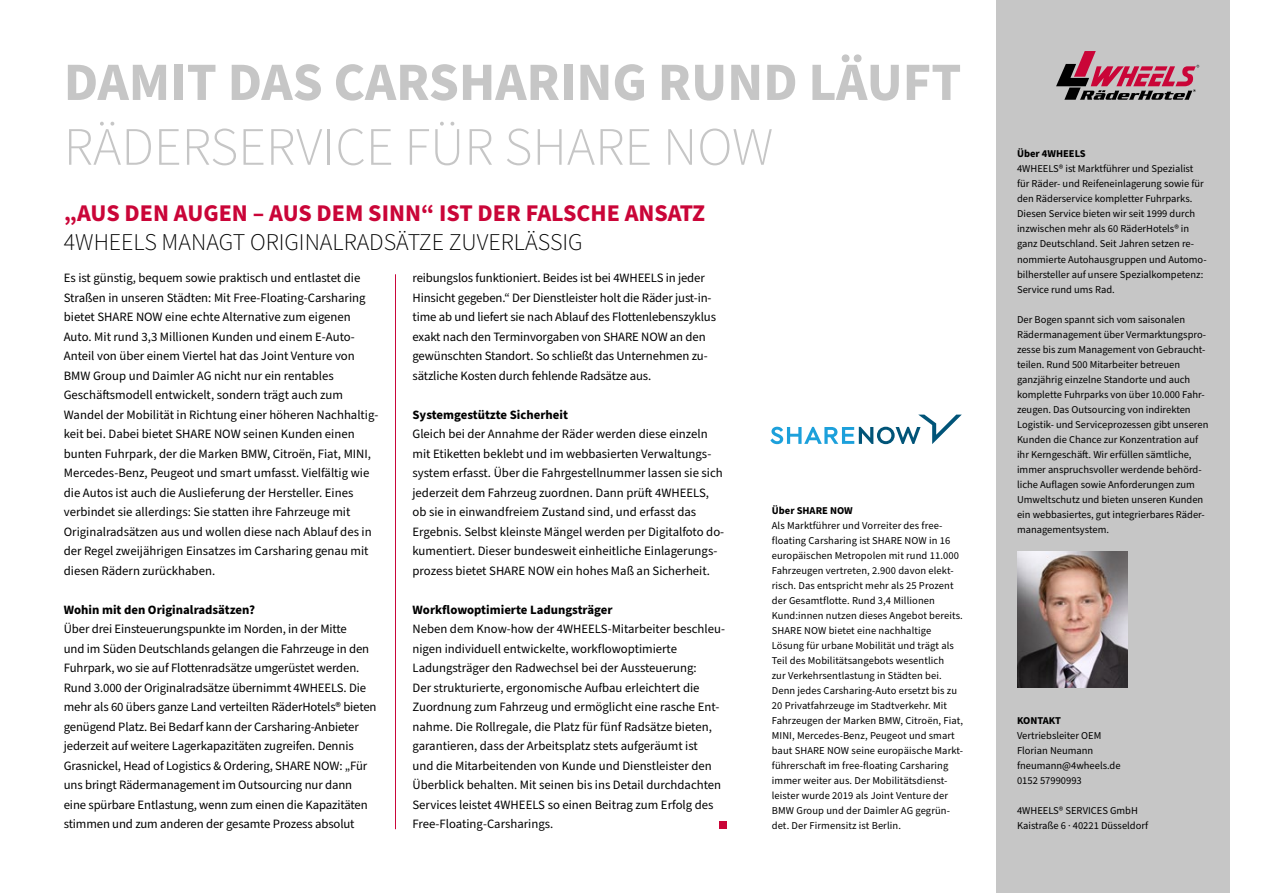
<style>
.page{position:relative;width:1263px;height:893px;background:#fff}
.page>*{position:absolute;margin:0;border:0;box-sizing:border-box;transform-origin:0 0}
.t1{font:700 54px "Source Sans Pro";color:#c6c6c6}
.t2{font:300 54px "Source Sans Pro";color:#c6c6c6}
.t3{font:700 24px "Source Sans Pro";color:#ca0538}
.t4{font:300 24px "Source Sans Pro";color:#000}
.t5{font:12.75px/19.5px "Source Sans Pro";color:#000}
.t6{font:700 12.75px "Source Sans Pro";color:#000}
.t7{font:10.5px/15px "Source Sans Pro";color:#000}
.t8{font:700 10.5px "Source Sans Pro";color:#000}
</style>
<div class="page">
<div style="left:996px;top:0;width:234px;height:893px;background:#c6c6c6"></div>
<div style="left:719px;top:821px;width:8px;height:7px;background:#ca0538"></div>
<hr style="left:395px;top:274px;width:1px;height:555px;background:#ca0538">
<svg style="left:770px;top:415px;width:192px;height:29px"></svg>
<img style="left:1017px;top:551px;width:110px;height:136px">
<svg style="left:1056px;top:51px;width:143px;height:49px"></svg>
<h1 class="t1" style="left:64px;top:45px;width:899px">DAMIT DAS CARSHARING RUND LÄUFT</h1>
<h1 class="t2" style="left:64px;top:111px;width:711px">RÄDERSERVICE FÜR SHARE NOW</h1>
<h2 class="t3" style="left:64px;top:197px;width:643px">„AUS DEN AUGEN – AUS DEM SINN“ IST DER FALSCHE ANSATZ</h2>
<h2 class="t4" style="left:64px;top:226px;width:520px">4WHEELS MANAGT ORIGINALRADSÄTZE ZUVERLÄSSIG</h2>
<p class="t5" style="left:64px;top:269px;width:316px">Es ist günstig, bequem sowie praktisch und entlastet die Straßen in unseren Städten: Mit Free-Floating-Carsharing bietet SHARE NOW eine echte Alternative zum eigenen Auto. Mit rund 3,3 Millionen Kunden und einem E-Auto-Anteil von über einem Viertel hat das Joint Venture von BMW Group und Daimler AG nicht nur ein rentables Geschäftsmodell entwickelt, sondern trägt auch zum Wandel der Mobilität in Richtung einer höheren Nachhaltig&shy;keit bei. Dabei bietet SHARE NOW seinen Kunden einen bunten Fuhrpark, der die Marken BMW, Citroën, Fiat, MINI, Mercedes-Benz, Peugeot und smart umfasst. Vielfältig wie die Autos ist auch die Auslieferung der Hersteller. Eines verbindet sie allerdings: Sie statten ihre Fahrzeuge mit Originalradsätzen aus und wollen diese nach Ablauf des in der Regel zweijährigen Einsatzes im Carsharing genau mit diesen Rädern zurückhaben.</p>
<p class="t6" style="left:64px;top:601px;width:193px">Wohin mit den Originalradsätzen?</p>
<p class="t5" style="left:64px;top:620px;width:314px">Über drei Einsteuerungspunkte im Norden, in der Mitte<br>und im Süden Deutschlands gelangen die Fahrzeuge in den Fuhrpark, wo sie auf Flottenradsätze umgerüstet werden.<br>Rund 3.000 der Originalradsätze übernimmt 4WHEELS. Die mehr als 60 übers ganze Land verteilten RäderHotels® bieten genügend Platz. Bei Bedarf kann der Carsharing-Anbieter jederzeit auf weitere Lagerkapazitäten zugreifen. Dennis Grasnickel, Head of Logistics &amp; Ordering, SHARE NOW: „Für uns bringt Rädermanagement im Outsourcing nur dann eine spürbare Entlastung, wenn zum einen die Kapazitäten stimmen und zum anderen der gesamte Prozess absolut</p>
<p class="t5" style="left:412px;top:269px;width:305px">reibungslos funktioniert. Beides ist bei 4WHEELS in jeder Hinsicht gegeben.“ Der Dienstleister holt die Räder just-in&shy;time ab und liefert sie nach Ablauf des Flottenlebenszyklus exakt nach den Terminvorgaben von SHARE NOW an den gewünschten Standort. So schließt das Unternehmen zu&shy;sätzliche Kosten durch fehlende Radsätze aus.</p>
<p class="t6" style="left:412px;top:406px;width:157px">Systemgestützte Sicherheit</p>
<p class="t5" style="left:412px;top:425px;width:313px">Gleich bei der Annahme der Räder werden diese einzeln mit Etiketten beklebt und im webbasierten Verwaltungs&shy;system erfasst. Über die Fahrgestellnummer lassen sie sich jederzeit dem Fahrzeug zuordnen. Dann prüft 4WHEELS, ob sie in einwandfreiem Zustand sind, und erfasst das Ergebnis. Selbst kleinste Mängel werden per Digitalfoto do&shy;kumentiert. Dieser bundesweit einheitliche Einlagerungs&shy;prozess bietet SHARE NOW ein hohes Maß an Sicherheit.</p>
<p class="t6" style="left:412px;top:601px;width:202px">Workflowoptimierte Ladungsträger</p>
<p class="t5" style="left:412px;top:620px;width:313px">Neben dem Know-how der 4WHEELS-Mitarbeiter beschleu&shy;nigen individuell entwickelte, workflowoptimierte Ladungsträger den Radwechsel bei der Aussteuerung:<br>Der strukturierte, ergonomische Aufbau erleichtert die Zuordnung zum Fahrzeug und ermöglicht eine rasche Ent&shy;nahme. Die Rollregale, die Platz für fünf Radsätze bieten, garantieren, dass der Arbeitsplatz stets aufgeräumt ist<br>und die Mitarbeitenden von Kunde und Dienstleister den Überblick behalten. Mit seinen bis ins Detail durchdachten Services leistet 4WHEELS so einen Beitrag zum Erfolg des Free-Floating-Carsharings.</p>
<p class="t8" style="left:772px;top:504px;width:83px">Über SHARE NOW</p>
<p class="t7" style="left:772px;top:518px;width:193px">Als Marktführer und Vorreiter des free&shy;floating Carsharing ist SHARE NOW in 16 europäischen Metropolen mit rund 11.000<br>Fahrzeugen vertreten, 2.900 davon elekt&shy;risch. Das entspricht mehr als 25 Prozent der Gesamtflotte. Rund 3,4 Millionen Kund:innen nutzen dieses Angebot bereits.<br>SHARE NOW bietet eine nachhaltige Lösung für urbane Mobilität und trägt als Teil des Mobilitätsangebots wesentlich<br>zur Verkehrsentlastung in Städten bei.<br>Denn jedes Carsharing-Auto ersetzt bis zu 20 Privatfahrzeuge im Stadtverkehr. Mit Fahrzeugen der Marken BMW, Citroën, Fiat, MINI, Mercedes-Benz, Peugeot und smart baut SHARE NOW seine europäische Markt&shy;führerschaft im free-floating Carsharing immer weiter aus. Der Mobilitätsdienst&shy;leister wurde 2019 als Joint Venture der BMW Group und der Daimler AG gegrün&shy;det. Der Firmensitz ist Berlin.</p>
<p class="t8" style="left:1017px;top:147px;width:70px">Über 4WHEELS</p>
<p class="t7" style="left:1017px;top:162px;width:191px">4WHEELS® ist Marktführer und Spezialist für Räder- und Reifeneinlagerung sowie für den Räderservice kompletter Fuhrparks.<br>Diesen Service bieten wir seit 1999 durch inzwischen mehr als 60 RäderHotels® in ganz Deutschland. Seit Jahren setzen re&shy;nommierte Autohausgruppen und Automo&shy;bilhersteller auf unsere Spezialkompetenz:<br>Service rund ums Rad.</p>
<p class="t7" style="left:1017px;top:312px;width:193px">Der Bogen spannt sich vom saisonalen Rädermanagement über Vermarktungspro&shy;zesse bis zum Management von Gebraucht&shy;teilen. Rund 500 Mitarbeiter betreuen ganzjährig einzelne Standorte und auch komplette Fuhrparks von über 10.000 Fahr&shy;zeugen. Das Outsourcing von indirekten Logistik- und Serviceprozessen gibt unseren Kunden die Chance zur Konzentration auf ihr Kerngeschäft. Wir erfüllen sämtliche, immer anspruchsvoller werdende behörd&shy;liche Auflagen sowie Anforderungen zum Umweltschutz und bieten unseren Kunden ein webbasiertes, gut integrierbares Räder&shy;managementsystem.</p>
<p class="t8" style="left:1017px;top:714px;width:45px">KONTAKT</p>
<p class="t7" style="left:1017px;top:729px;width:105px">Vertriebsleiter OEM<br>Florian Neumann fneumann@4wheels.de<br>0152 57990993</p>
<p class="t7" style="left:1017px;top:804px;width:133px">4WHEELS® SERVICES GmbH<br>Kaistraße 6 · 40221 Düsseldorf</p>
</div>
